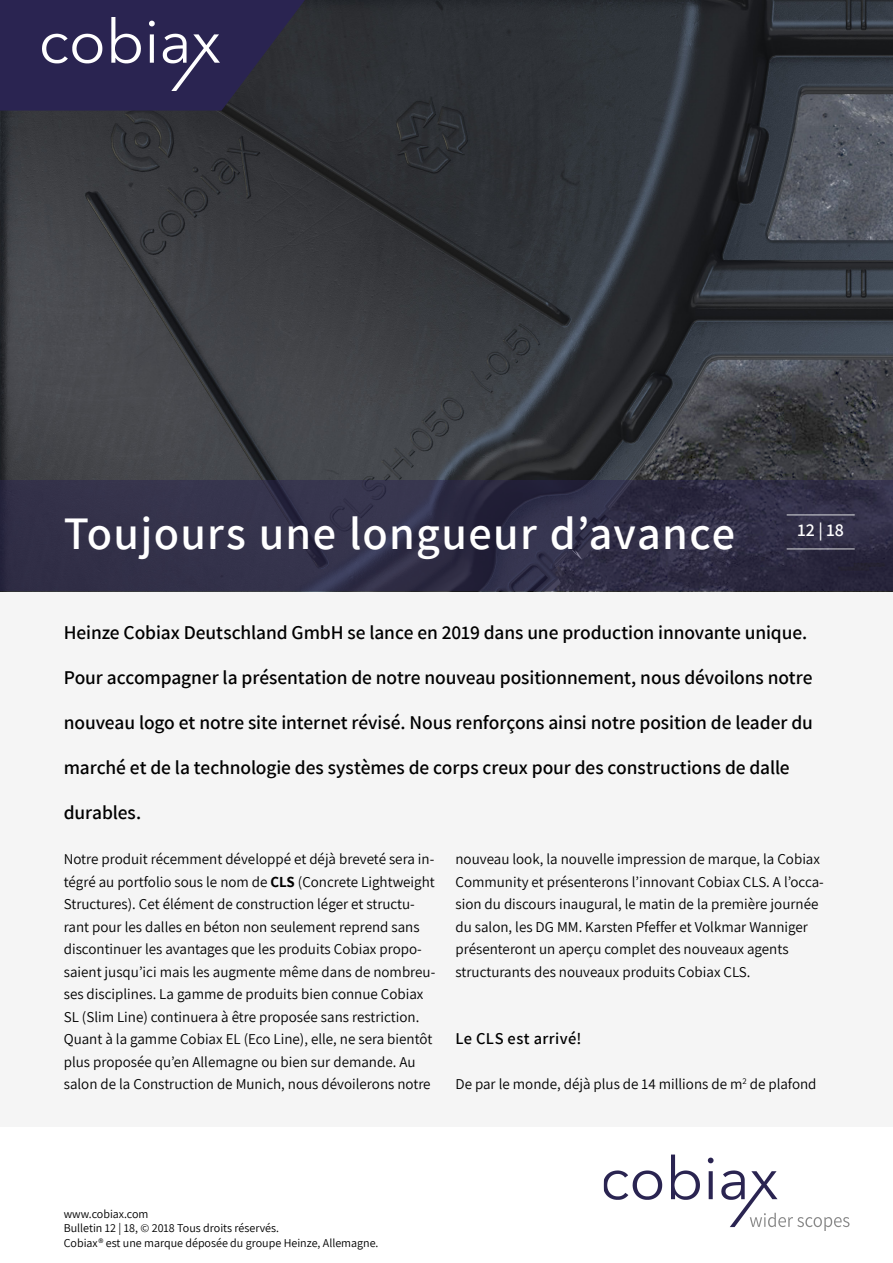
<style>
.page{position:relative;width:893px;height:1263px;background:#fff}
.page>*{position:absolute;margin:0;border:0;box-sizing:border-box;transform-origin:0 0}
.t1{font:600 46.5px "Assistant";letter-spacing:.03em;color:#fff}
.t2{font:600 19.5px "Assistant";letter-spacing:-.005em;color:#000}
.t3{font:600 18px "Assistant";color:#fff}
.t4{font:600 16.5px "Assistant";letter-spacing:.025em;color:#000}
.t5{font:15px/22.5px "Assistant";color:#000}
.t6{font:12px/14.4px "Assistant";color:#000}
.s1{font-weight:700}
</style>
<div class="page">
<div style="left:0;top:0;width:893px;height:1127px;background:#f5f5f5"></div>
<img style="left:604px;top:1154px;width:245px;height:76px">
<img style="left:0;top:0;width:893px;height:480px">
<svg style="left:0;top:0;width:305px;height:111px;background:#2a264a"></svg>
<svg style="left:0;top:480px;width:893px;height:111px;background:#312f47"></svg>
<img style="left:43px;top:17px;width:176px;height:73px">
<hr style="left:787px;top:514px;width:68px;height:1px;background:#dcdee0">
<hr style="left:787px;top:549px;width:68px;height:1px;background:#dcdee0">
<h1 class="t1" style="left:64px;top:502px;width:673px">Toujours une longueur d’avance</h1>
<p class="t3" style="left:797px;top:518px;width:48px">12 | 18</p>
<h2 class="t2" style="left:64px;top:619px;width:745px">Heinze Cobiax Deutschland GmbH se lance en 2019 dans une production innovante unique.</h2>
<h2 class="t2" style="left:64px;top:664px;width:750px">Pour accompagner la présentation de notre nouveau positionnement, nous dévoilons notre</h2>
<h2 class="t2" style="left:64px;top:709px;width:751px">nouveau logo et notre site internet révisé. Nous renforçons ainsi notre position de leader du</h2>
<h2 class="t2" style="left:64px;top:754px;width:727px">marché et de la technologie des systèmes de corps creux pour des constructions de dalle</h2>
<h2 class="t2" style="left:64px;top:799px;width:79px">durables.</h2>
<p class="t5" style="left:64px;top:847px;width:373px">Notre produit récemment développé et déjà breveté sera in&shy;tégré au portfolio sous le nom de <span class="s1">CLS</span> (Concrete Lightweight Structures). Cet élément de construction léger et structu&shy;rant pour les dalles en béton non seulement reprend sans discontinuer les avantages que les produits Cobiax propo&shy;saient jusqu’ici mais les augmente même dans de nombreu&shy;ses disciplines. La gamme de produits bien connue Cobiax SL (Slim Line) continuera à être proposée sans restriction.<br>Quant à la gamme Cobiax EL (Eco Line), elle, ne sera bientôt plus proposée qu’en Allemagne ou bien sur demande. Au salon de la Construction de Munich, nous dévoilerons notre</p>
<p class="t5" style="left:455px;top:847px;width:370px">nouveau look, la nouvelle impression de marque, la Cobiax Community et présenterons l’innovant Cobiax CLS. A l’occa&shy;sion du discours inaugural, le matin de la première journée du salon, les DG MM. Karsten Pfeffer et Volkmar Wanniger présenteront un aperçu complet des nouveaux agents structurants des nouveaux produits Cobiax CLS.</p>
<p class="t4" style="left:455px;top:1027px;width:127px">Le CLS est arrivé!</p>
<p class="t5" style="left:455px;top:1072px;width:363px">De par le monde, déjà plus de 14 millions de m<sup>2</sup> de plafond</p>
<p class="t6" style="left:64px;top:1206px;width:316px">www.cobiax.com<br>Bulletin 12 | 18, © 2018 Tous droits réservés.<br>Cobiax® est une marque déposée du groupe Heinze, Allemagne.</p>
</div>
